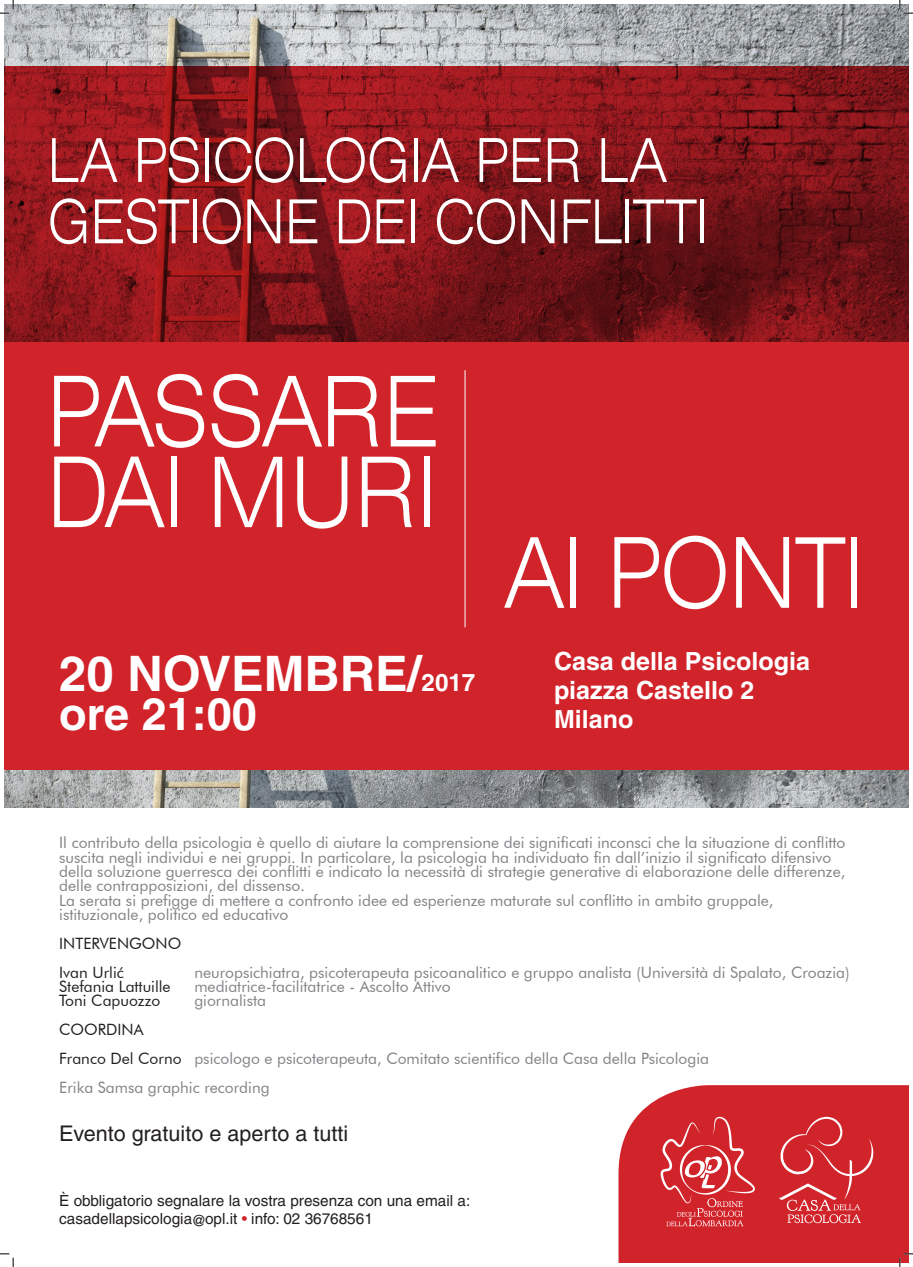
<style>
.page{position:relative;width:913px;height:1267px;background:#fff}
.page>*{position:absolute;margin:0;border:0;box-sizing:border-box;transform-origin:0 0}
.t1{font:200 100.62px "Helvetica Extended BQ";color:#fff;scale:.81 1}
.t2{font:200 62.5px/61.2px "Helvetica Extended BQ";letter-spacing:.02em;color:#fff;scale:.81 1}
.t3{font:700 48.94px "Helvetica CE";color:#fff}
.t4{font:700 45px "Helvetica CE";color:#fff}
.t5{font:700 25px "Helvetica CE";color:#fff}
.t6{font:21.56px "Helvetica";color:#231f20}
.t7{font:15.62px/14.4px "Futura BT";color:#808285}
.t8{font:15.62px "Futura BT";color:#231f20}
.t9{font:15.31px "Helvetica";color:#231f20}
.s1{font-size:24.19px}
.s2{color:#231f20}
.s3{color:#d1232a}
</style>
<div class="page">
<img style="left:4px;top:770px;width:904px;height:38px">
<img style="left:4px;top:4px;width:904px;height:62px">
<svg style="left:4px;top:66px;width:904px;height:541px;background:#a91c22"></svg>
<div style="left:4px;top:607px;width:904px;height:163px;background:#d1232a"></div>
<div style="left:618px;top:1085px;width:290px;height:177px;background:#d1232a"></div>
<svg style="left:660px;top:1116px;width:94px;height:110px;background:#d74248"></svg>
<svg style="left:778px;top:1116px;width:95px;height:107px;background:#d53b41"></svg>
<hr style="left:464px;top:370px;width:1px;height:257px;background:#fff">
<svg style="left:0;top:0;width:14px;height:14px"></svg>
<svg style="left:0;top:1253px;width:14px;height:13px"></svg>
<svg style="left:899px;top:0;width:13px;height:14px"></svg>
<svg style="left:899px;top:1253px;width:13px;height:13px"></svg>
<p class="t2" style="left:49px;top:131px;width:814px">LA PSICOLOGIA PER LA<br>GESTIONE DEI CONFLITTI</p>
<p class="t1" style="left:49px;top:354px;width:481px">PASSARE</p>
<p class="t1" style="left:49px;top:434px;width:479px">DAI MURI</p>
<p class="t3" style="left:59px;top:644px;width:417px">20 NOVEMBRE/<span class="s1">2017</span></p>
<p class="t4" style="left:59px;top:686px;width:199px">ore 21:00</p>
<p class="t1" style="left:504px;top:515px;width:444px">AI PONTI</p>
<p class="t5" style="left:553px;top:646px;width:257px">Casa della Psicologia</p>
<p class="t5" style="left:553px;top:675px;width:202px">piazza Castello 2</p>
<p class="t5" style="left:553px;top:703px;width:81px">Milano</p>
<p class="t7" style="left:59px;top:835px;width:787px">Il contributo della psicologia è quello di aiutare la comprensione dei significati inconsci che la situazione di conflitto suscita negli individui e nei gruppi. In particolare, la psicologia ha individuato fin dall’inizio il significato difensivo della soluzione guerresca dei conflitti e indicato la necessità di strategie generative di elaborazione delle differenze, delle contrapposizioni, del dissenso.</p>
<p class="t7" style="left:59px;top:892px;width:715px">La serata si prefigge di mettere a confronto idee ed esperienze maturate sul conflitto in ambito gruppale, istituzionale, politico ed educativo</p>
<p class="t8" style="left:59px;top:933px;width:123px">INTERVENGONO</p>
<p class="t8" style="left:59px;top:962px;width:66px">Ivan Urlić</p>
<p class="t7" style="left:194px;top:964px;width:656px">neuropsichiatra, psicoterapeuta psicoanalitico e gruppo analista (Università di Spalato, Croazia)</p>
<p class="t8" style="left:59px;top:976px;width:113px">Stefania Lattuille</p>
<p class="t7" style="left:194px;top:979px;width:258px">mediatrice-facilitatrice - Ascolto Attivo</p>
<p class="t8" style="left:59px;top:991px;width:103px">Toni Capuozzo</p>
<p class="t7" style="left:194px;top:993px;width:73px">giornalista</p>
<p class="t8" style="left:59px;top:1020px;width:86px">COORDINA</p>
<p class="t7" style="left:59px;top:1051px;width:651px"><span class="s2">Franco Del Corno</span> psicologo e psicoterapeuta, Comitato scientifico della Casa della Psicologia</p>
<p class="t7" style="left:59px;top:1079px;width:212px">Erika Samsa graphic recording</p>
<p class="t6" style="left:59px;top:1121px;width:290px">Evento gratuito e aperto a tutti</p>
<p class="t9" style="left:59px;top:1191px;width:412px">È obbligatorio segnalare la vostra presenza con una email a:</p>
<p class="t9" style="left:59px;top:1209px;width:315px">casadellapsicologia opl.it <span class="s3">•</span> info: 02 36768561</p>
<p class="t9" style="left:191px;top:1211px;width:17px">@</p>
</div>
